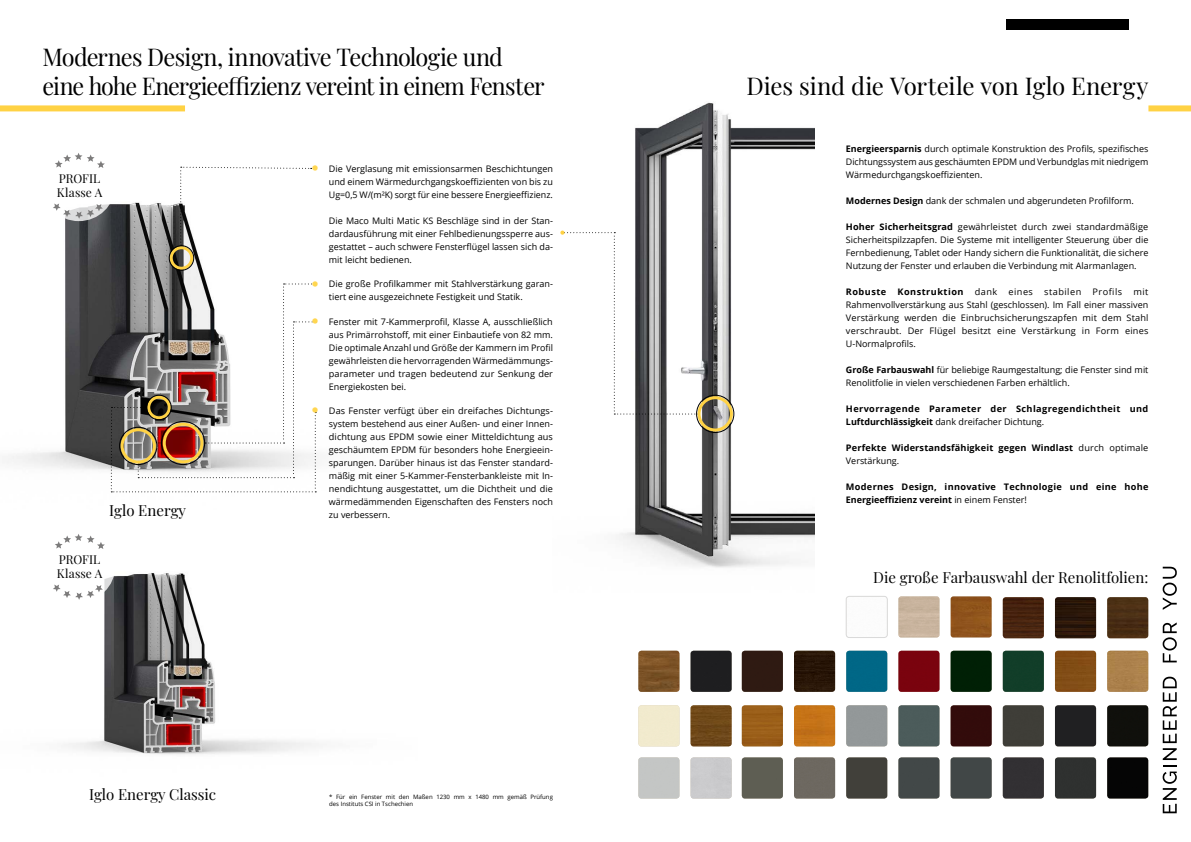
<style>
.page{position:relative;width:1191px;height:842px;background:#fff}
.page>*{position:absolute;margin:0;border:0;box-sizing:border-box;transform-origin:0 0}
.t1{font:24px/28.8px "Playfair Display";letter-spacing:-.03em;color:#000}
.t2{font:24px "Playfair Display";letter-spacing:-.005em;color:#000}
.t3{font:15px "Playfair Display";color:#000}
.t4{font:12px/14.4px "Playfair Display";color:#000}
.t5{font:9px/13px "Open Sans";color:#000;text-align:justify}
.t6{font:700 9px/13px "Open Sans";letter-spacing:.03em;color:#000}
.t7{font:6px/7.2px "Open Sans";color:#000}
.s1{color:#ffd650}
.s2{font-weight:700}
.s3{font-weight:400}
</style>
<div class="page">
<img style="left:7px;top:168px;width:310px;height:325px">
<img style="left:64px;top:573px;width:255px;height:182px">
<img style="left:561px;top:102px;width:253px;height:466px">
<div style="left:43px;top:150px;width:72px;height:71px;background:#fff;border-radius:50%"></div>
<svg style="left:55px;top:153px;width:50px;height:15px"></svg>
<svg style="left:53px;top:203px;width:50px;height:16px"></svg>
<div style="left:43px;top:531px;width:72px;height:71px;background:#fff;border-radius:50%"></div>
<svg style="left:55px;top:534px;width:50px;height:15px"></svg>
<svg style="left:53px;top:584px;width:50px;height:16px"></svg>
<svg style="left:180px;top:166px;width:132px;height:80px"></svg>
<svg style="left:111px;top:283px;width:205px;height:209px"></svg>
<svg style="left:560px;top:231px;width:139px;height:183px"></svg>
<svg style="left:1162px;top:677px;width:14px;height:136px"></svg>
<svg style="left:1162px;top:622px;width:14px;height:40px"></svg>
<svg style="left:1162px;top:567px;width:14px;height:43px"></svg>
<div style="left:0;top:105px;width:185px;height:6px;background:#ffd244"></div>
<div style="left:1148px;top:105px;width:43px;height:6px;background:#ffd244"></div>
<div style="left:1006px;top:19px;width:122px;height:10px;background:#000"></div>
<div style="left:170px;top:246px;width:23px;height:24px;border:3px solid #ffd244;border-radius:50%"></div>
<div style="left:169px;top:245px;width:25px;height:26px;border:1px solid #000;border-radius:50%"></div>
<div style="left:121px;top:428px;width:35px;height:36px;border:3px solid #ffd244;border-radius:50%"></div>
<div style="left:119px;top:427px;width:38px;height:38px;border:1px solid #000;border-radius:50%"></div>
<div style="left:697px;top:396px;width:36px;height:35px;border:3px solid #ffd244;border-radius:50%"></div>
<div style="left:696px;top:395px;width:38px;height:38px;border:1px solid #000;border-radius:50%"></div>
<div style="left:163px;top:423px;width:40px;height:40px;border:3px solid #ffd244;border-radius:50%"></div>
<div style="left:161px;top:421px;width:44px;height:44px;border:1px solid #000;border-radius:50%"></div>
<div style="left:147px;top:396px;width:24px;height:23px;border:3px solid #ffd244;border-radius:50%"></div>
<div style="left:146px;top:395px;width:26px;height:25px;border:1px solid #000;border-radius:50%"></div>
<div style="left:690px;top:757px;width:41px;height:41px;background:#cacacc"></div>
<div style="left:846px;top:651px;width:41px;height:41px;background:#006786"></div>
<img style="left:794px;top:651px;width:41px;height:41px">
<img style="left:690px;top:705px;width:41px;height:41px">
<div style="left:898px;top:651px;width:41px;height:41px;background:#7a030e"></div>
<div style="left:950px;top:651px;width:41px;height:41px;background:#002005"></div>
<img style="left:1002px;top:651px;width:42px;height:41px">
<img style="left:1002px;top:597px;width:42px;height:41px">
<div style="left:1055px;top:651px;width:41px;height:41px;background:#834d15"></div>
<img style="left:1055px;top:597px;width:41px;height:41px">
<div style="left:1107px;top:651px;width:41px;height:41px;background:#ad824c"></div>
<img style="left:1107px;top:597px;width:41px;height:41px">
<div style="left:846px;top:596px;width:41px;height:42px;border:1px solid #dadada;border-radius:3px"></div>
<img style="left:898px;top:596px;width:41px;height:41px">
<img style="left:950px;top:596px;width:41px;height:41px">
<img style="left:638px;top:651px;width:41px;height:41px">
<div style="left:690px;top:651px;width:41px;height:41px;background:#1e1e20"></div>
<div style="left:742px;top:651px;width:41px;height:41px;background:#2f1a12"></div>
<div style="left:742px;top:705px;width:41px;height:41px;background:#9b5f19"></div>
<div style="left:742px;top:757px;width:41px;height:41px;background:#5e5e53"></div>
<img style="left:794px;top:705px;width:41px;height:41px">
<div style="left:794px;top:757px;width:41px;height:41px;background:#6d6860"></div>
<div style="left:846px;top:705px;width:41px;height:41px;background:#939899"></div>
<div style="left:846px;top:757px;width:41px;height:41px;background:#41403a"></div>
<div style="left:898px;top:705px;width:41px;height:41px;background:#4c5c5b"></div>
<div style="left:898px;top:757px;width:41px;height:41px;background:#424848"></div>
<div style="left:950px;top:705px;width:41px;height:41px;background:#320b0b"></div>
<div style="left:950px;top:757px;width:41px;height:41px;background:#414747"></div>
<img style="left:1002px;top:705px;width:42px;height:41px">
<img style="left:1002px;top:757px;width:42px;height:41px">
<div style="left:1055px;top:705px;width:41px;height:41px;background:#202022"></div>
<div style="left:1055px;top:757px;width:41px;height:41px;background:#2f3130"></div>
<div style="left:1107px;top:705px;width:41px;height:41px;background:#10100c"></div>
<div style="left:1107px;top:757px;width:41px;height:41px;background:#050505"></div>
<h1 class="t1" style="left:43px;top:41px;width:504px">Modernes Design, innovative Technologie und eine hohe Energieeffizienz vereint in einem Fenster</h1>
<h3 class="t4" style="left:57px;top:170px;width:47px">PROFIL<br>Klasse A</h3>
<h2 class="t3" style="left:109px;top:498px;width:78px">Iglo Energy</h2>
<h3 class="t4" style="left:57px;top:551px;width:47px">PROFIL<br>Klasse A</h3>
<h2 class="t3" style="left:89px;top:782px;width:129px">Iglo Energy Classic</h2>
<p class="t5" style="left:329px;top:162px;width:226px;text-indent:-17px"><span class="s1">•</span> Die Verglasung mit emissionsarmen Beschichtungen und einem Wärmedurchgangskoeffizienten von bis zu Ug=0,5 W/(m²K) sorgt für eine bessere Energieeffizienz.</p>
<p class="t5" style="left:329px;top:214px;width:226px">Die Maco Multi Matic KS Beschläge sind in der Stan&shy;dardausführung mit einer Fehlbedienungssperre aus&shy;gestattet – auch schwere Fensterflügel lassen sich da&shy;mit leicht bedienen.</p>
<p class="t5" style="left:329px;top:277px;width:225px;text-indent:-17px"><span class="s1">•</span> Die große Profilkammer mit Stahlverstärkung garan&shy;tiert eine ausgezeichnete Festigkeit und Statik.</p>
<p class="t5" style="left:329px;top:315px;width:225px;text-indent:-17px"><span class="s1">•</span> Fenster mit 7-Kammerprofil, Klasse A, ausschließlich aus Primärrohstoff, mit einer Einbautiefe von 82 mm.<br>Die optimale Anzahl und Größe der Kammern im Profil gewährleisten die hervorragenden Wärmedämmungs&shy;parameter und tragen bedeutend zur Senkung der Energiekosten bei.</p>
<p class="t5" style="left:329px;top:404px;width:225px;text-indent:-17px"><span class="s1">•</span> Das Fenster verfügt über ein dreifaches Dichtungs&shy;system bestehend aus einer Außen- und einer Innen&shy;dichtung aus EPDM sowie einer Mitteldichtung aus geschäumtem EPDM für besonders hohe Energieein&shy;sparungen. Darüber hinaus ist das Fenster standard&shy;mäßig mit einer 5-Kammer-Fensterbankleiste mit In&shy;nendichtung ausgestattet, um die Dichtheit und die wärmedämmenden Eigenschaften des Fensters noch zu verbessern.</p>
<p class="t7" style="left:329px;top:793px;width:225px">* Für ein Fenster mit den Maßen 1230 mm x 1480 mm gemäß Prüfung des Instituts CSI in Tschechien</p>
<h1 class="t2" style="left:746px;top:67px;width:403px">Dies sind die Vorteile von Iglo Energy</h1>
<p class="t5" style="left:846px;top:142px;width:304px"><span class="s2">Energieersparnis</span> durch optimale Konstruktion des Profils, spezifisches Dichtungssystem aus geschäumten EPDM und Verbundglas mit niedrigem Wärmedurchgangskoeffizienten.</p>
<p class="t5" style="left:846px;top:194px;width:289px"><span class="s2">Modernes Design</span> dank der schmalen und abgerundeten Profilform.</p>
<p class="t5" style="left:846px;top:220px;width:304px"><span class="s2">Hoher Sicherheitsgrad</span> gewährleistet durch zwei standardmäßige Sicherheitspilzzapfen. Die Systeme mit intelligenter Steuerung über die Fernbedienung, Tablet oder Handy sichern die Funktionalität, die sichere Nutzung der Fenster und erlauben die Verbindung mit Alarmanlagen.</p>
<p class="t5" style="left:846px;top:285px;width:304px"><span class="s2">Robuste Konstruktion</span> dank eines stabilen Profils mit Rahmenvollverstärkung aus Stahl (geschlossen). Im Fall einer massiven Verstärkung werden die Einbruchsicherungszapfen mit dem Stahl verschraubt. Der Flügel besitzt eine Verstärkung in Form eines U-Normalprofils.</p>
<p class="t5" style="left:846px;top:363px;width:304px"><span class="s2">Große Farbauswahl</span> für beliebige Raumgestaltung; die Fenster sind mit<br>Renolitfolie in vielen verschiedenen Farben erhältlich.</p>
<p class="t6" style="left:846px;top:402px;width:304px">Hervorragende Parameter der Schlagregendichtheit und<br>Luftdurchlässigkeit <span class="s3">dank dreifacher Dichtung.</span></p>
<p class="t6" style="left:846px;top:441px;width:304px">Perfekte Widerstandsfähigkeit gegen Windlast <span class="s3">durch optimale<br>Verstärkung.</span></p>
<p class="t6" style="left:846px;top:480px;width:304px">Modernes Design, innovative Technologie und eine hohe<br>Energieeffizienz vereint <span class="s3">in einem Fenster!</span></p>
<h2 class="t3" style="left:873px;top:566px;width:277px">Die große Farbauswahl der Renolitfolien:</h2>
</div>
